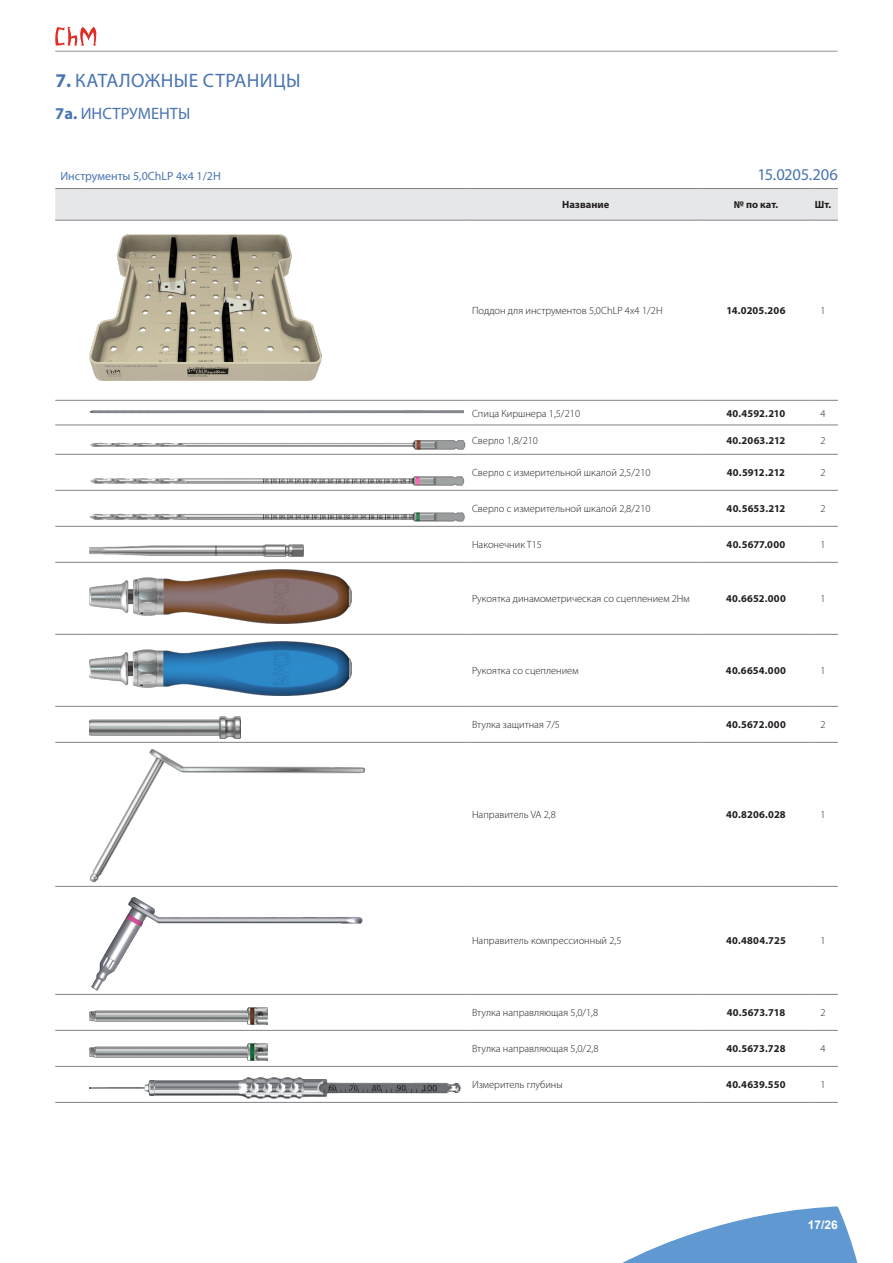
<style>
.page{position:relative;width:893px;height:1263px;background:#fff}
.page>*{position:absolute;margin:0;border:0;box-sizing:border-box;transform-origin:0 0}
.t1{font:19.5px "Myriad Pro";letter-spacing:.02em;color:#4975b1}
.t2{font:16.5px "Myriad Pro";color:#4975b1}
.t3{font:12px "Myriad Pro";color:#4975b1}
.t4{font:700 12px "Arial";color:#fff}
.t5{font:300 10.5px "Myriad Pro";color:#231f20}
.t6{font:700 10.5px "Myriad Pro";letter-spacing:.01em;color:#231f20}
.t7{font:700 10.5px "Myriad Pro";letter-spacing:-.02em;color:#231f20}
.s1{font-weight:700}
</style>
<div class="page">
<svg style="left:622px;top:1206px;width:236px;height:57px"></svg>
<svg style="left:55px;top:27px;width:41px;height:19px"></svg>
<hr style="left:55px;top:51px;width:783px;height:1px;background:#939598">
<div style="left:55px;top:189px;width:783px;height:31px;background:#e6e7e9"></div>
<hr style="left:55px;top:1102px;width:30px;height:1px;background:#808285">
<hr style="left:85px;top:1102px;width:383px;height:1px;background:#808285">
<hr style="left:468px;top:1102px;width:236px;height:1px;background:#808285">
<hr style="left:704px;top:1102px;width:104px;height:1px;background:#808285">
<hr style="left:808px;top:1102px;width:30px;height:1px;background:#808285">
<hr style="left:55px;top:400px;width:30px;height:1px;background:#808285">
<hr style="left:85px;top:400px;width:383px;height:1px;background:#808285">
<hr style="left:468px;top:400px;width:236px;height:1px;background:#808285">
<hr style="left:704px;top:400px;width:104px;height:1px;background:#808285">
<hr style="left:808px;top:400px;width:30px;height:1px;background:#808285">
<hr style="left:55px;top:425px;width:30px;height:1px;background:#808285">
<hr style="left:85px;top:425px;width:383px;height:1px;background:#808285">
<hr style="left:468px;top:425px;width:236px;height:1px;background:#808285">
<hr style="left:704px;top:425px;width:104px;height:1px;background:#808285">
<hr style="left:808px;top:425px;width:30px;height:1px;background:#808285">
<hr style="left:55px;top:454px;width:30px;height:1px;background:#808285">
<hr style="left:85px;top:454px;width:383px;height:1px;background:#808285">
<hr style="left:468px;top:454px;width:236px;height:1px;background:#808285">
<hr style="left:704px;top:454px;width:104px;height:1px;background:#808285">
<hr style="left:808px;top:454px;width:30px;height:1px;background:#808285">
<hr style="left:55px;top:490px;width:30px;height:1px;background:#808285">
<hr style="left:85px;top:490px;width:383px;height:1px;background:#808285">
<hr style="left:468px;top:490px;width:236px;height:1px;background:#808285">
<hr style="left:704px;top:490px;width:104px;height:1px;background:#808285">
<hr style="left:808px;top:490px;width:30px;height:1px;background:#808285">
<hr style="left:55px;top:526px;width:30px;height:1px;background:#808285">
<hr style="left:85px;top:526px;width:383px;height:1px;background:#808285">
<hr style="left:468px;top:526px;width:236px;height:1px;background:#808285">
<hr style="left:704px;top:526px;width:104px;height:1px;background:#808285">
<hr style="left:808px;top:526px;width:30px;height:1px;background:#808285">
<hr style="left:55px;top:562px;width:30px;height:1px;background:#808285">
<hr style="left:85px;top:562px;width:383px;height:1px;background:#808285">
<hr style="left:468px;top:562px;width:236px;height:1px;background:#808285">
<hr style="left:704px;top:562px;width:104px;height:1px;background:#808285">
<hr style="left:808px;top:562px;width:30px;height:1px;background:#808285">
<hr style="left:55px;top:634px;width:30px;height:1px;background:#808285">
<hr style="left:85px;top:634px;width:383px;height:1px;background:#808285">
<hr style="left:468px;top:634px;width:236px;height:1px;background:#808285">
<hr style="left:704px;top:634px;width:104px;height:1px;background:#808285">
<hr style="left:808px;top:634px;width:30px;height:1px;background:#808285">
<hr style="left:55px;top:706px;width:30px;height:1px;background:#808285">
<hr style="left:85px;top:706px;width:383px;height:1px;background:#808285">
<hr style="left:468px;top:706px;width:236px;height:1px;background:#808285">
<hr style="left:704px;top:706px;width:104px;height:1px;background:#808285">
<hr style="left:808px;top:706px;width:30px;height:1px;background:#808285">
<hr style="left:55px;top:742px;width:30px;height:1px;background:#808285">
<hr style="left:85px;top:742px;width:383px;height:1px;background:#808285">
<hr style="left:468px;top:742px;width:236px;height:1px;background:#808285">
<hr style="left:704px;top:742px;width:104px;height:1px;background:#808285">
<hr style="left:808px;top:742px;width:30px;height:1px;background:#808285">
<hr style="left:55px;top:886px;width:30px;height:1px;background:#808285">
<hr style="left:85px;top:886px;width:383px;height:1px;background:#808285">
<hr style="left:468px;top:886px;width:236px;height:1px;background:#808285">
<hr style="left:704px;top:886px;width:104px;height:1px;background:#808285">
<hr style="left:808px;top:886px;width:30px;height:1px;background:#808285">
<hr style="left:55px;top:994px;width:30px;height:1px;background:#808285">
<hr style="left:85px;top:994px;width:383px;height:1px;background:#808285">
<hr style="left:468px;top:994px;width:236px;height:1px;background:#808285">
<hr style="left:704px;top:994px;width:104px;height:1px;background:#808285">
<hr style="left:808px;top:994px;width:30px;height:1px;background:#808285">
<hr style="left:55px;top:1030px;width:30px;height:1px;background:#808285">
<hr style="left:85px;top:1030px;width:383px;height:1px;background:#808285">
<hr style="left:468px;top:1030px;width:236px;height:1px;background:#808285">
<hr style="left:704px;top:1030px;width:104px;height:1px;background:#808285">
<hr style="left:808px;top:1030px;width:30px;height:1px;background:#808285">
<hr style="left:55px;top:1066px;width:30px;height:1px;background:#808285">
<hr style="left:85px;top:1066px;width:383px;height:1px;background:#808285">
<hr style="left:468px;top:1066px;width:236px;height:1px;background:#808285">
<hr style="left:704px;top:1066px;width:104px;height:1px;background:#808285">
<hr style="left:808px;top:1066px;width:30px;height:1px;background:#808285">
<hr style="left:55px;top:188px;width:30px;height:1px;background:#808285">
<hr style="left:85px;top:188px;width:383px;height:1px;background:#808285">
<hr style="left:468px;top:188px;width:236px;height:1px;background:#808285">
<hr style="left:704px;top:188px;width:104px;height:1px;background:#808285">
<hr style="left:808px;top:188px;width:30px;height:1px;background:#808285">
<hr style="left:55px;top:220px;width:30px;height:1px;background:#808285">
<hr style="left:85px;top:220px;width:383px;height:1px;background:#808285">
<hr style="left:468px;top:220px;width:236px;height:1px;background:#808285">
<hr style="left:704px;top:220px;width:104px;height:1px;background:#808285">
<hr style="left:808px;top:220px;width:30px;height:1px;background:#808285">
<img style="left:89px;top:234px;width:232px;height:147px">
<img style="left:89px;top:410px;width:374px;height:4px">
<img style="left:90px;top:440px;width:375px;height:10px">
<img style="left:90px;top:476px;width:375px;height:10px">
<img style="left:89px;top:512px;width:376px;height:10px">
<img style="left:89px;top:545px;width:215px;height:11px">
<img style="left:89px;top:569px;width:262px;height:54px">
<img style="left:89px;top:641px;width:262px;height:54px">
<img style="left:89px;top:716px;width:151px;height:22px">
<img style="left:89px;top:749px;width:275px;height:133px">
<img style="left:91px;top:897px;width:272px;height:93px">
<img style="left:89px;top:1007px;width:178px;height:17px">
<img style="left:89px;top:1043px;width:178px;height:17px">
<img style="left:89px;top:1078px;width:371px;height:20px">
<h1 class="t1" style="left:55px;top:68px;width:247px"><span class="s1">7.</span> КАТАЛОЖНЫЕ СТРАНИЦЫ</h1>
<h2 class="t2" style="left:55px;top:104px;width:137px"><span class="s1">7a.</span> ИНСТРУМЕНТЫ</h2>
<p class="t3" style="left:60px;top:169px;width:162px">Инструменты 5,0ChLP 4x4 1/2H</p>
<h2 class="t2" style="left:757px;top:164px;width:82px">15.0205.206</h2>
<p class="t6" style="left:562px;top:198px;width:49px">Название</p>
<p class="t6" style="left:734px;top:198px;width:46px">№ по кат.</p>
<p class="t6" style="left:815px;top:198px;width:18px">Шт.</p>
<p class="t5" style="left:472px;top:304px;width:192px">Поддон для инструментов 5,0ChLP 4x4 1/2H</p>
<p class="t6" style="left:726px;top:304px;width:61px">14.0205.206</p>
<p class="t5" style="left:820px;top:304px;width:7px">1</p>
<p class="t5" style="left:472px;top:407px;width:110px">Спица Киршнера 1,5/210</p>
<p class="t6" style="left:726px;top:406px;width:60px">40.4592.210</p>
<p class="t5" style="left:820px;top:407px;width:7px">4</p>
<p class="t5" style="left:472px;top:434px;width:68px">Сверло 1,8/210</p>
<p class="t6" style="left:726px;top:433px;width:60px">40.2063.212</p>
<p class="t5" style="left:820px;top:434px;width:7px">2</p>
<p class="t5" style="left:472px;top:466px;width:180px">Сверло с измерительной шкалой 2,5/210</p>
<p class="t7" style="left:727px;top:466px;width:60px">40.5912.212</p>
<p class="t5" style="left:820px;top:466px;width:7px">2</p>
<p class="t5" style="left:472px;top:502px;width:180px">Сверло с измерительной шкалой 2,8/210</p>
<p class="t6" style="left:727px;top:502px;width:60px">40.5653.212</p>
<p class="t5" style="left:820px;top:502px;width:7px">2</p>
<p class="t5" style="left:472px;top:538px;width:72px">Наконечник T15</p>
<p class="t6" style="left:727px;top:538px;width:60px">40.5677.000</p>
<p class="t5" style="left:820px;top:538px;width:7px">1</p>
<p class="t5" style="left:472px;top:592px;width:219px">Рукоятка динамометрическая со сцеплением 2Нм</p>
<p class="t6" style="left:726px;top:592px;width:61px">40.6652.000</p>
<p class="t5" style="left:820px;top:592px;width:7px">1</p>
<p class="t5" style="left:472px;top:664px;width:108px">Рукоятка со сцеплением</p>
<p class="t6" style="left:726px;top:664px;width:62px">40.6654.000</p>
<p class="t5" style="left:820px;top:664px;width:7px">1</p>
<p class="t5" style="left:472px;top:718px;width:90px">Втулка защитная 7/5</p>
<p class="t6" style="left:726px;top:718px;width:61px">40.5672.000</p>
<p class="t5" style="left:820px;top:718px;width:7px">2</p>
<p class="t5" style="left:472px;top:808px;width:85px">Направитель VA 2,8</p>
<p class="t6" style="left:726px;top:808px;width:61px">40.8206.028</p>
<p class="t5" style="left:820px;top:808px;width:7px">1</p>
<p class="t5" style="left:472px;top:934px;width:151px">Направитель компрессионный 2,5</p>
<p class="t6" style="left:726px;top:934px;width:61px">40.4804.725</p>
<p class="t5" style="left:820px;top:934px;width:7px">1</p>
<p class="t5" style="left:472px;top:1006px;width:128px">Втулка направляющая 5,0/1,8</p>
<p class="t6" style="left:727px;top:1006px;width:60px">40.5673.718</p>
<p class="t5" style="left:820px;top:1006px;width:7px">2</p>
<p class="t5" style="left:472px;top:1042px;width:128px">Втулка направляющая 5,0/2,8</p>
<p class="t6" style="left:726px;top:1042px;width:61px">40.5673.728</p>
<p class="t5" style="left:820px;top:1042px;width:7px">4</p>
<p class="t5" style="left:472px;top:1078px;width:92px">Измеритель глубины</p>
<p class="t6" style="left:726px;top:1078px;width:61px">40.4639.550</p>
<p class="t5" style="left:820px;top:1078px;width:7px">1</p>
<p class="t4" style="left:808px;top:1216px;width:32px">17/26</p>
</div>
